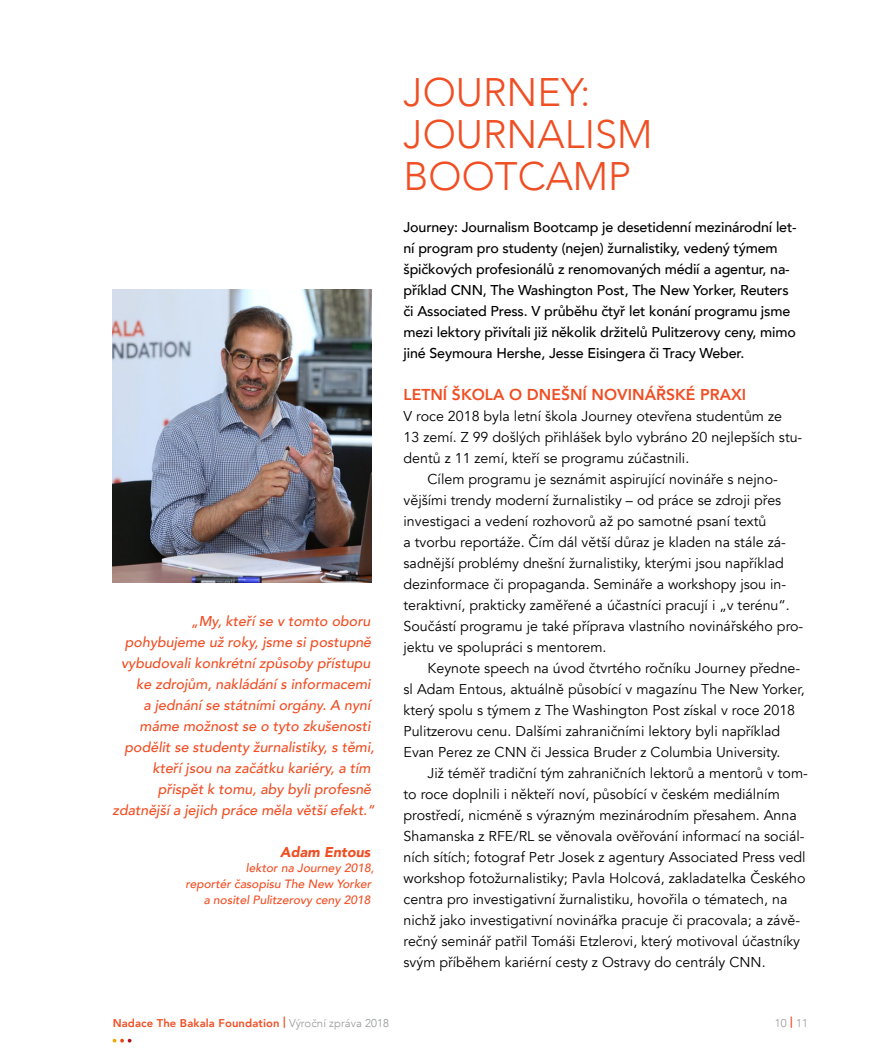
<style>
.page{position:relative;width:893px;height:1063px;background:#fff}
.page>*{position:absolute;margin:0;border:0;box-sizing:border-box;transform-origin:0 0}
.t1{font:300 39.75px/42px "Avenir";color:#f04e23}
.t2{font:800 15.75px "Avenir";color:#f04e23}
.t3{font:14.25px "Avenir";color:#000}
.t4{font:500 14.25px/21px "Avenir";letter-spacing:-.01em;color:#000}
.t5{font:italic 500 14.25px/21px "Avenir";color:#f04e23;text-align:right}
.t6{font:italic 900 14.25px "Avenir";color:#f04e23}
.t7{font:italic 500 12px/15.8px "Avenir";color:#f04e23;text-align:right}
.t8{font:800 11.25px "Avenir";letter-spacing:.01em;color:#f04e23}
.t9{font:300 11.25px "Avenir";color:#939598}
.s1{font-weight:300;color:#939598}
.s2{font-weight:800;color:#f04e23}
</style>
<div class="page">
<img style="left:113px;top:289px;width:259px;height:294px">
<svg style="left:113px;top:1039px;width:18px;height:4px"></svg>
<p class="t5" style="left:112px;top:610px;width:264px">„My, kteří se v tomto oboru pohybujeme už roky, jsme si postupně vybudovali konkrétní způsoby přístupu ke zdrojům, nakládání s informacemi<br>a jednání se státními orgány. A nyní máme možnost se o tyto zkušenosti podělit se studenty žurnalistiky, s těmi, kteří jsou na začátku kariéry, a tím přispět k tomu, aby byli profesně zdatnější a jejich práce měla větší efekt.“</p>
<p class="t6" style="left:280px;top:840px;width:92px">Adam Entous</p>
<p class="t7" style="left:186px;top:860px;width:190px">lektor na Journey 2018,<br>reportér časopisu The New Yorker a nositel Pulitzerovy ceny 2018</p>
<h1 class="t1" style="left:404px;top:71px;width:250px">JOURNEY:<br>JOURNALISM<br>BOOTCAMP</h1>
<p class="t4" style="left:404px;top:216px;width:395px">Journey: Journalism Bootcamp je desetidenní mezinárodní let&shy;ní program pro studenty (nejen) žurnalistiky, vedený týmem špičkových profesionálů z renomovaných médií a agentur, na&shy;příklad CNN, The Washington Post, The New Yorker, Reuters či Associated Press. V průběhu čtyř let konání programu jsme mezi lektory přivítali již několik držitelů Pulitzerovy ceny, mimo jiné Seymoura Hershe, Jesse Eisingera či Tracy Weber.</p>
<p class="t2" style="left:404px;top:382px;width:344px">LETNÍ ŠKOLA O DNEŠNÍ NOVINÁŘSKÉ PRAXI</p>
<p class="t3" style="left:404px;top:407px;width:380px">V roce 2018 byla letní škola Journey otevřena studentům ze</p>
<p class="t3" style="left:404px;top:428px;width:400px">13 zemí. Z 99 došlých přihlášek bylo vybráno 20 nejlepších stu-</p>
<p class="t3" style="left:404px;top:449px;width:287px">dentů z 11 zemí, kteří se programu zúčastnili.</p>
<p class="t3" style="left:428px;top:470px;width:352px">Cílem programu je seznámit aspirující novináře s nejno-</p>
<p class="t3" style="left:404px;top:491px;width:379px">vějšími trendy moderní žurnalistiky – od práce se zdroji přes</p>
<p class="t3" style="left:404px;top:512px;width:364px">investigaci a vedení rozhovorů až po samotné psaní textů</p>
<p class="t3" style="left:404px;top:533px;width:384px">a tvorbu reportáže. Čím dál větší důraz je kladen na stále zá-</p>
<p class="t3" style="left:404px;top:554px;width:382px">sadnější problémy dnešní žurnalistiky, kterými jsou například</p>
<p class="t3" style="left:404px;top:575px;width:384px">dezinformace či propaganda. Semináře a workshopy jsou in-</p>
<p class="t3" style="left:404px;top:596px;width:388px">teraktivní, prakticky zaměřené a účastníci pracují i „v terénu“.</p>
<p class="t3" style="left:404px;top:617px;width:401px">Součástí programu je také příprava vlastního novinářského pro-</p>
<p class="t3" style="left:404px;top:638px;width:204px">jektu ve spolupráci s mentorem.</p>
<p class="t3" style="left:428px;top:659px;width:374px">Keynote speech na úvod čtvrtého ročníku Journey předne-</p>
<p class="t3" style="left:404px;top:680px;width:403px">sl Adam Entous, aktuálně působící v magazínu The New Yorker,</p>
<p class="t3" style="left:404px;top:701px;width:393px">který spolu s týmem z The Washington Post získal v roce 2018</p>
<p class="t3" style="left:404px;top:722px;width:378px">Pulitzerovu cenu. Dalšími zahraničními lektory byli například</p>
<p class="t3" style="left:404px;top:743px;width:378px">Evan Perez ze CNN či Jessica Bruder z Columbia University.</p>
<p class="t3" style="left:428px;top:764px;width:382px">Již téměř tradiční tým zahraničních lektorů a mentorů v tom-</p>
<p class="t3" style="left:404px;top:785px;width:378px">to roce doplnili i někteří noví, působící v českém mediálním</p>
<p class="t3" style="left:404px;top:806px;width:395px">prostředí, nicméně s výrazným mezinárodním přesahem. Anna</p>
<p class="t3" style="left:404px;top:827px;width:402px">Shamanska z RFE/RL se věnovala ověřování informací na sociál-</p>
<p class="t3" style="left:404px;top:848px;width:404px">ních sítích; fotograf Petr Josek z agentury Associated Press vedl</p>
<p class="t3" style="left:404px;top:869px;width:403px">workshop fotožurnalistiky; Pavla Holcová, zakladatelka Českého</p>
<p class="t3" style="left:404px;top:890px;width:385px">centra pro investigativní žurnalistiku, hovořila o tématech, na</p>
<p class="t3" style="left:404px;top:911px;width:398px">nichž jako investigativní novinářka pracuje či pracovala; a závě-</p>
<p class="t3" style="left:404px;top:932px;width:398px">rečný seminář patřil Tomáši Etzlerovi, který motivoval účastníky</p>
<p class="t3" style="left:404px;top:954px;width:364px">svým příběhem kariérní cesty z Ostravy do centrály CNN.</p>
<p class="t8" style="left:113px;top:1014px;width:278px">Nadace The Bakala Foundation | <span class="s1">Výroční zpráva 2018</span></p>
<p class="t9" style="left:775px;top:1016px;width:35px">10 <span class="s2">|</span> 11</p>
</div>
